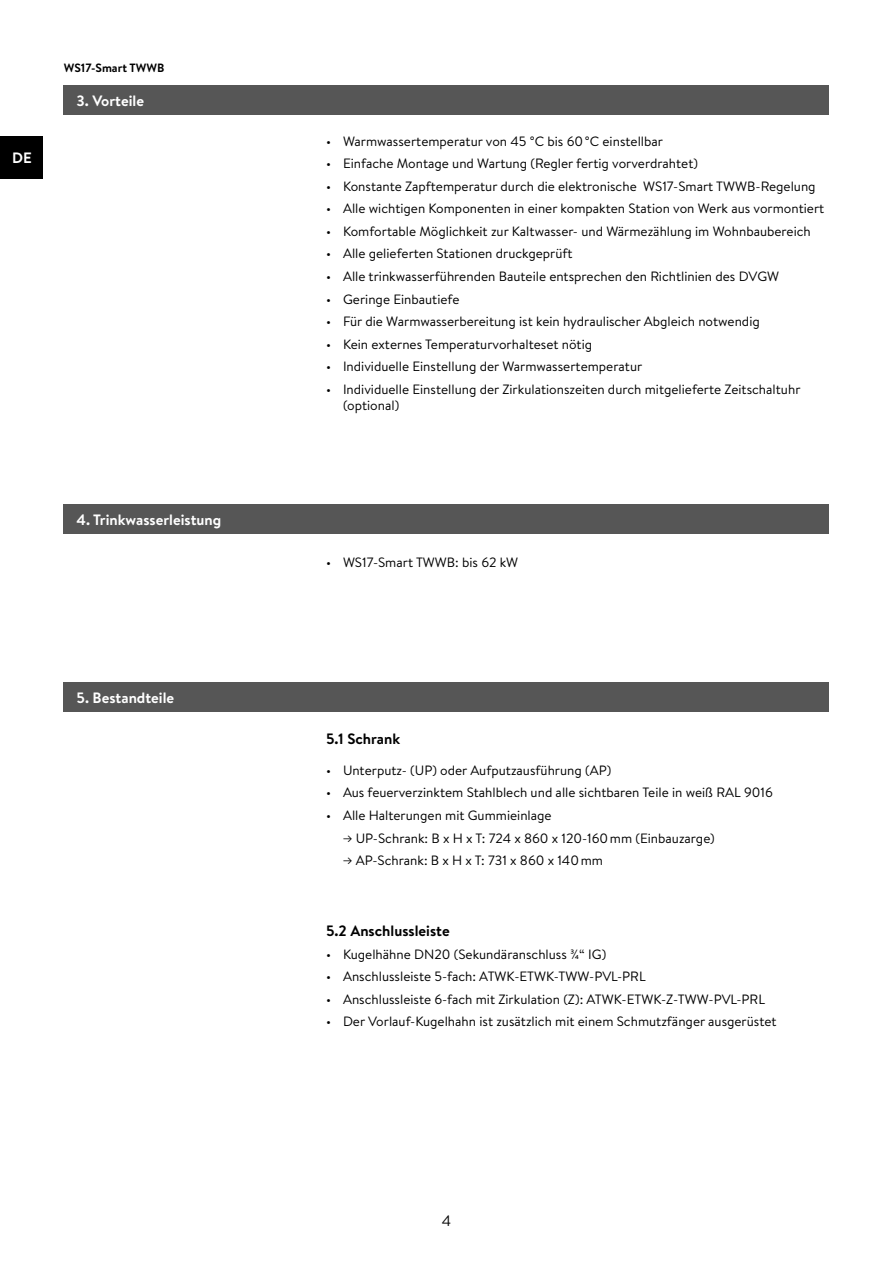
<style>
.page{position:relative;width:893px;height:1263px;background:#fff}
.page>*{position:absolute;margin:0;border:0;box-sizing:border-box;transform-origin:0 0}
.t1{font:700 15px "Brandon Text";color:#fff}
.t2{font:700 15px "Brandon Text";color:#000}
.t3{font:15px "Brandon Text";color:#000}
.t4{font:13.5px/16.2px "Brandon Text";color:#000}
.t5{font:700 12px "Brandon Text";color:#000}
</style>
<div class="page">
<div style="left:0;top:136px;width:43px;height:43px;background:#000"></div>
<div style="left:64px;top:85px;width:765px;height:30px;background:#565656"></div>
<div style="left:64px;top:683px;width:765px;height:29px;background:#565656"></div>
<div style="left:64px;top:504px;width:765px;height:30px;background:#565656"></div>
<p class="t1" style="left:12px;top:147px;width:21px">DE</p>
<p class="t5" style="left:64px;top:60px;width:102px">WS17-Smart TWWB</p>
<p class="t1" style="left:77px;top:90px;width:69px">3. Vorteile</p>
<p class="t1" style="left:77px;top:509px;width:146px">4. Trinkwasserleistung</p>
<p class="t1" style="left:77px;top:688px;width:99px">5. Bestandteile</p>
<p class="t4" style="left:326px;top:133px;width:339px">• Warmwassertemperatur von 45 °C bis 60°C einstellbar</p>
<p class="t4" style="left:326px;top:155px;width:373px">• Einfache Montage und Wartung (Regler fertig vorverdrahtet)</p>
<p class="t4" style="left:326px;top:178px;width:491px">• Konstante Zapftemperatur durch die elektronische WS17-Smart TWWB-Regelung</p>
<p class="t4" style="left:326px;top:200px;width:500px">• Alle wichtigen Komponenten in einer kompakten Station von Werk aus vormontiert</p>
<p class="t4" style="left:326px;top:223px;width:486px">• Komfortable Möglichkeit zur Kaltwasser- und Wärmezählung im Wohnbaubereich</p>
<p class="t4" style="left:326px;top:245px;width:248px">• Alle gelieferten Stationen druckgeprüft</p>
<p class="t4" style="left:326px;top:268px;width:455px">• Alle trinkwasserführenden Bauteile entsprechen den Richtlinien des DVGW</p>
<p class="t4" style="left:326px;top:291px;width:135px">• Geringe Einbautiefe</p>
<p class="t4" style="left:326px;top:313px;width:435px">• Für die Warmwasserbereitung ist kein hydraulischer Abgleich notwendig</p>
<p class="t4" style="left:326px;top:336px;width:268px">• Kein externes Temperaturvorhalteset nötig</p>
<p class="t4" style="left:326px;top:358px;width:318px">• Individuelle Einstellung der Warmwassertemperatur</p>
<p class="t4" style="left:343px;top:381px;width:459px;text-indent:-17px">• Individuelle Einstellung der Zirkulationszeiten durch mitgelieferte Zeitschaltuhr (optional)</p>
<p class="t4" style="left:326px;top:553px;width:194px">• WS17-Smart TWWB: bis 62 kW</p>
<p class="t2" style="left:326px;top:728px;width:76px">5.1 Schrank</p>
<p class="t4" style="left:326px;top:762px;width:287px">• Unterputz- (UP) oder Aufputzausführung (AP)</p>
<p class="t4" style="left:326px;top:784px;width:448px">• Aus feuerverzinktem Stahlblech und alle sichtbaren Teile in weiß RAL 9016</p>
<p class="t4" style="left:326px;top:807px;width:227px">• Alle Halterungen mit Gummieinlage</p>
<p class="t4" style="left:343px;top:829px;width:373px">→ UP-Schrank: B x H x T: 724 x 860 x 120-160mm (Einbauzarge)</p>
<p class="t4" style="left:343px;top:852px;width:262px">→ AP-Schrank: B x H x T: 731 x 860 x 140mm</p>
<p class="t2" style="left:326px;top:921px;width:125px">5.2 Anschlussleiste</p>
<p class="t4" style="left:326px;top:945px;width:282px">• Kugelhähne DN20 (Sekundäranschluss ¾“ IG)</p>
<p class="t4" style="left:326px;top:968px;width:321px">• Anschlussleiste 5-fach: ATWK-ETWK-TWW-PVL-PRL</p>
<p class="t4" style="left:326px;top:991px;width:441px">• Anschlussleiste 6-fach mit Zirkulation (Z): ATWK-ETWK-Z-TWW-PVL-PRL</p>
<p class="t4" style="left:326px;top:1013px;width:452px">• Der Vorlauf-Kugelhahn ist zusätzlich mit einem Schmutzfänger ausgerüstet</p>
<p class="t3" style="left:442px;top:1210px;width:11px">4</p>
</div>
